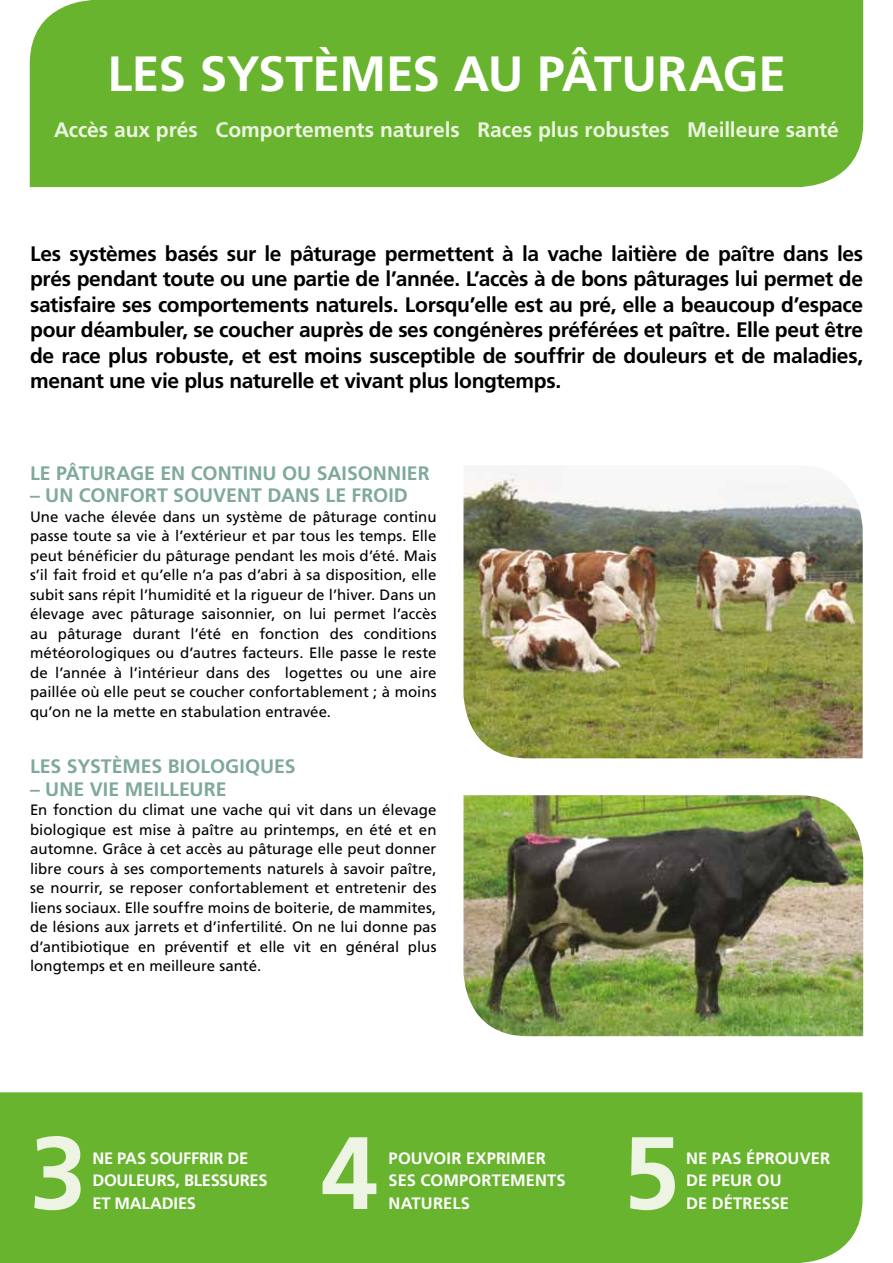
<style>
.page{position:relative;width:893px;height:1263px;background:#fff}
.page>*{position:absolute;margin:0;border:0;box-sizing:border-box;transform-origin:0 0}
.t1{font:700 102.75px "Frutiger LT Std";color:#edf4e3}
.t2{font:700 49.5px "Frutiger LT Std";color:#fff}
.t3{font:700 21px/25.5px "Frutiger LT Std";letter-spacing:-.02em;color:#000;text-align:justify}
.t4{font:700 21px "Frutiger LT Std";color:#edf4e3}
.t5{font:700 19.5px "Frutiger LT Std";color:#7fa99c}
.t6{font:700 16.5px/22.5px "Frutiger LT Std";color:#fff}
.t7{font:15px/19.5px "Frutiger LT Std";letter-spacing:.005em;color:#000;text-align:justify}
</style>
<div class="page">
<div style="left:0;top:1092px;width:862px;height:171px;background:#69b42e"></div>
<img style="left:463px;top:466px;width:400px;height:292px">
<img style="left:463px;top:795px;width:400px;height:241px">
<div style="left:30px;top:0;width:833px;height:187px;background:#69b42e"></div>
<hr style="left:0;top:1260px;width:799px;height:3px;background:#69b42e">
<hr style="left:92px;top:0;width:771px;height:1px;background:#69b42e">
<h2 class="t2" style="left:107px;top:45px;width:123px">LES SYSTÈMES</h2>
<h2 class="t2" style="left:454px;top:45px;width:115px">AU PÂTURA</h2>
<h2 class="t2" style="left:723px;top:45px;width:58px">GE</h2>
<h3 class="t4" style="left:54px;top:118px;width:786px">Accès aux prés Comportements naturels Races plus robustes M eilleure santé</h3>
<p class="t3" style="left:30px;top:241px;width:835px">Les systèmes basés sur le pâturage permettent à la vache laitière de paître dans les prés pendant toute ou une partie de l’année. L’accès à de bons pâturages lui permet de satisfaire ses comportements naturels. Lorsqu’elle est au pré, elle a beaucoup d’espace pour déambuler, se coucher auprès de ses congénères préférées et paître. Elle peut être de race plus robuste, et est moins susceptible de souffrir de douleurs et de maladies, menant une vie plus naturelle et vivant plus longtemps.</p>
<h3 class="t5" style="left:30px;top:461px;width:401px">Le pâturage en continu ou saisonnier</h3>
<h3 class="t5" style="left:30px;top:484px;width:379px">– un confort souvent dans le froid</h3>
<p class="t7" style="left:30px;top:507px;width:408px">Une vache élevée dans un système de pâturage continu passe toute sa vie à l’extérieur et par tous les temps. Elle peut bénéficier du pâturage pendant les mois d’été. Mais s’il fait froid et qu’elle n’a pas d’abri à sa disposition, elle subit sans répit l’humidité et la rigueur de l’hiver. Dans un élevage avec pâturage saisonnier, on lui permet l’accès au pâturage durant l’été en fonction des conditions météorologiques ou d’autres facteurs. Elle passe le reste de l’année à l’intérieur dans des logettes ou une aire paillée où elle peut se coucher confortablement ; à moins qu’on ne la mette en stabulation entravée.</p>
<h3 class="t5" style="left:30px;top:755px;width:267px">Les systèmes biologiques</h3>
<h3 class="t5" style="left:30px;top:777px;width:198px">– une vie meill eure</h3>
<p class="t7" style="left:30px;top:800px;width:408px">En fonction du climat une vache qui vit dans un élevage biologique est mise à paître au printemps, en été et en automne. Grâce à cet accès au pâturage elle peut donner libre cours à ses comportements naturels à savoir paître, se nourrir, se reposer confortablement et entretenir des liens sociaux. Elle souffre moins de boiterie, de mammites, de lésions aux jarrets et d’infertilité. On ne lui donne pas d’antibiotique en préventif et elle vit en général plus longtemps et en meilleure santé.</p>
<h1 class="t1" style="left:30px;top:1113px;width:59px">3</h1>
<p class="t6" style="left:92px;top:1147px;width:177px">Ne pas souff rir de douleurs, blessures et maladies</p>
<h1 class="t1" style="left:321px;top:1113px;width:59px">4</h1>
<p class="t6" style="left:389px;top:1147px;width:179px">Pouvoir exprimer ses comportements naturels</p>
<h1 class="t1" style="left:623px;top:1113px;width:59px">5</h1>
<p class="t6" style="left:686px;top:1147px;width:145px">Ne pas éprouver de peur ou<br>de détresse</p>
</div>
